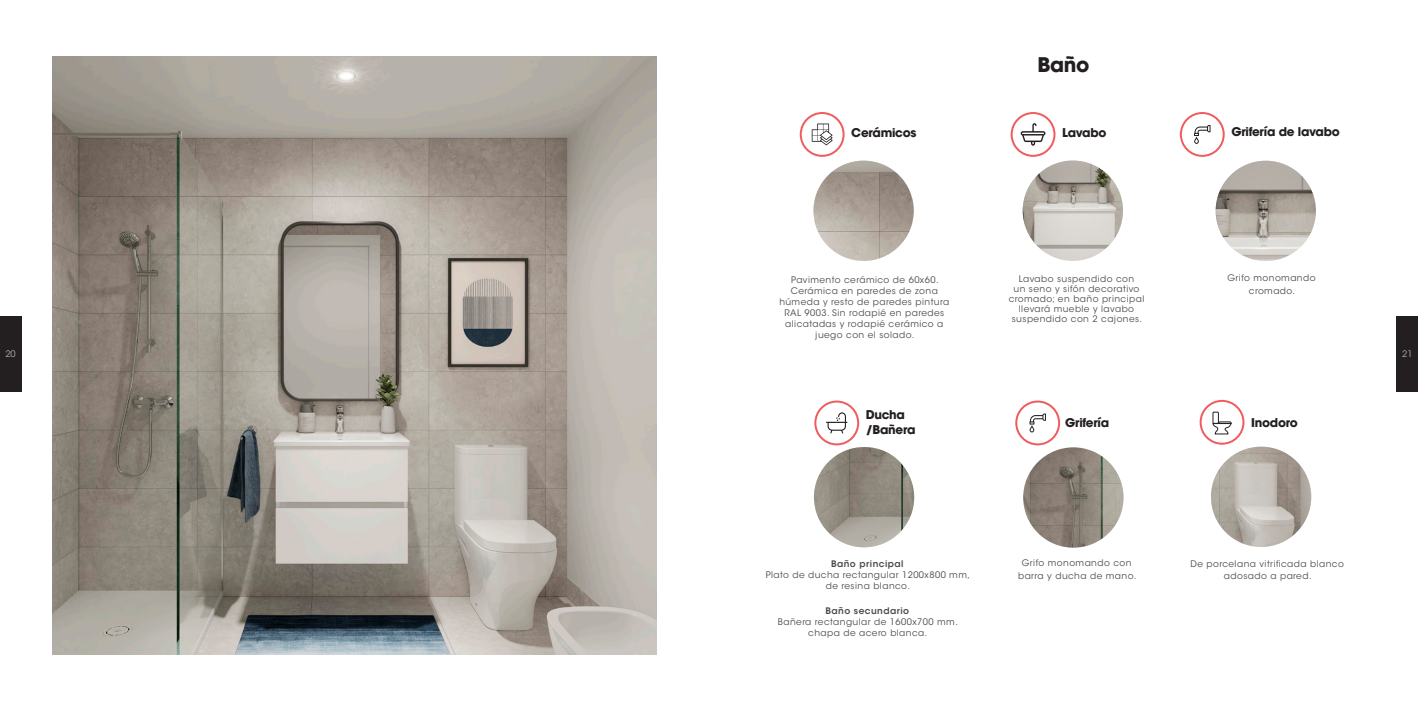
<style>
.page{position:relative;width:1418px;height:709px;background:#fff}
.page>*{position:absolute;margin:0;border:0;box-sizing:border-box;transform-origin:0 0}
.t1{font:700 20px "ITC Avant Garde Std";color:#231f20}
.t2{font:700 12px/15px "ITC Avant Garde Std";letter-spacing:-.02em;color:#231f20}
.t3{font:9px/11px "ITC Avant Garde Std";letter-spacing:.05em;color:#4b4c4d;text-align:center}
.t4{font:600 9px "ITC Avant Garde Std";letter-spacing:.05em;color:#4b4c4d}
.t5{font:9px "ITC Avant Garde Std";color:#a8a9ad}
</style>
<div class="page">
<div style="left:0;top:317px;width:21px;height:75px;background:#231f20"></div>
<div style="left:1396px;top:317px;width:21px;height:75px;background:#231f20"></div>
<img style="left:814px;top:447px;width:100px;height:100px;border-radius:50px">
<img style="left:1210px;top:446px;width:101px;height:101px;border-radius:50px">
<img style="left:1023px;top:447px;width:100px;height:100px;border-radius:50px">
<div style="left:1015px;top:400px;width:45px;height:45px;border:2px solid #f05c5e;border-radius:50%"></div>
<svg style="left:1029px;top:413px;width:16px;height:19px"></svg>
<div style="left:814px;top:400px;width:45px;height:45px;border:2px solid #f05c5e;border-radius:50%"></div>
<svg style="left:826px;top:412px;width:21px;height:21px"></svg>
<img style="left:1022px;top:160px;width:100px;height:101px;border-radius:50px">
<img style="left:1215px;top:161px;width:100px;height:100px;border-radius:50px">
<div style="left:1010px;top:112px;width:45px;height:45px;border:2px solid #f05c5e;border-radius:50%"></div>
<svg style="left:1020px;top:123px;width:25px;height:23px"></svg>
<div style="left:1179px;top:112px;width:45px;height:45px;border:2px solid #f05c5e;border-radius:50%"></div>
<svg style="left:1194px;top:125px;width:16px;height:19px"></svg>
<img style="left:813px;top:161px;width:100px;height:100px;border-radius:50px">
<div style="left:799px;top:112px;width:45px;height:45px;border:2px solid #f05c5e;border-radius:50%"></div>
<svg style="left:811px;top:123px;width:21px;height:22px"></svg>
<div style="left:1199px;top:400px;width:45px;height:44px;border:2px solid #f05c5e;border-radius:50%"></div>
<div style="left:1212px;top:411px;width:6px;height:13px;border:1px solid #231f20"></div>
<svg style="left:1212px;top:421px;width:20px;height:14px"></svg>
<img style="left:53px;top:57px;width:603px;height:597px">
<h1 class="t1" style="left:1037px;top:52px;width:53px">Baño</h1>
<h2 class="t2" style="left:851px;top:125px;width:67px">Cerámicos</h2>
<h2 class="t2" style="left:1062px;top:125px;width:46px">Lavabo</h2>
<h2 class="t2" style="left:1231px;top:124px;width:110px">Grifería de lavabo</h2>
<p class="t3" style="left:779px;top:274px;width:171px">Pavimento cerámico de 60x60.<br>Cerámica en paredes de zona húmeda y resto de paredes pintura<br>RAL 9003. Sin rodapié en paredes alicatadas y rodapié cerámico a juego con el solado.</p>
<p class="t3" style="left:1008px;top:273px;width:137px;line-height:10px">Lavabo suspendido con<br>un seno y sifón decorativo cromado; en baño principal llevará mueble y lavabo suspendido con 2 cajones.</p>
<p class="t3" style="left:1227px;top:271px;width:90px;line-height:12.8px">Grifo monomando cromado.</p>
<p class="t5" style="left:5px;top:348px;width:12px">20</p>
<p class="t5" style="left:1402px;top:348px;width:12px">21</p>
<h2 class="t2" style="left:865px;top:407px;width:51px">Ducha /Bañera</h2>
<p class="t4" style="left:831px;top:557px;width:74px">Baño principal</p>
<p class="t3" style="left:765px;top:569px;width:206px">Plato de ducha rectangular 1200x800 mm, de resina blanco.</p>
<p class="t4" style="left:825px;top:604px;width:85px">Baño secundario</p>
<p class="t3" style="left:777px;top:616px;width:182px">Bañera rectangular de 1600x700 mm. chapa de acero blanca.</p>
<h2 class="t2" style="left:1065px;top:415px;width:46px">Grifería</h2>
<h2 class="t2" style="left:1251px;top:415px;width:48px">Inodoro</h2>
<p class="t3" style="left:1018px;top:557px;width:120px;line-height:12.8px">Grifo monomando con barra y ducha de mano.</p>
<p class="t3" style="left:1190px;top:557px;width:155px;line-height:12.8px">De porcelana vitrificada blanco adosado a pared.</p>
</div>
